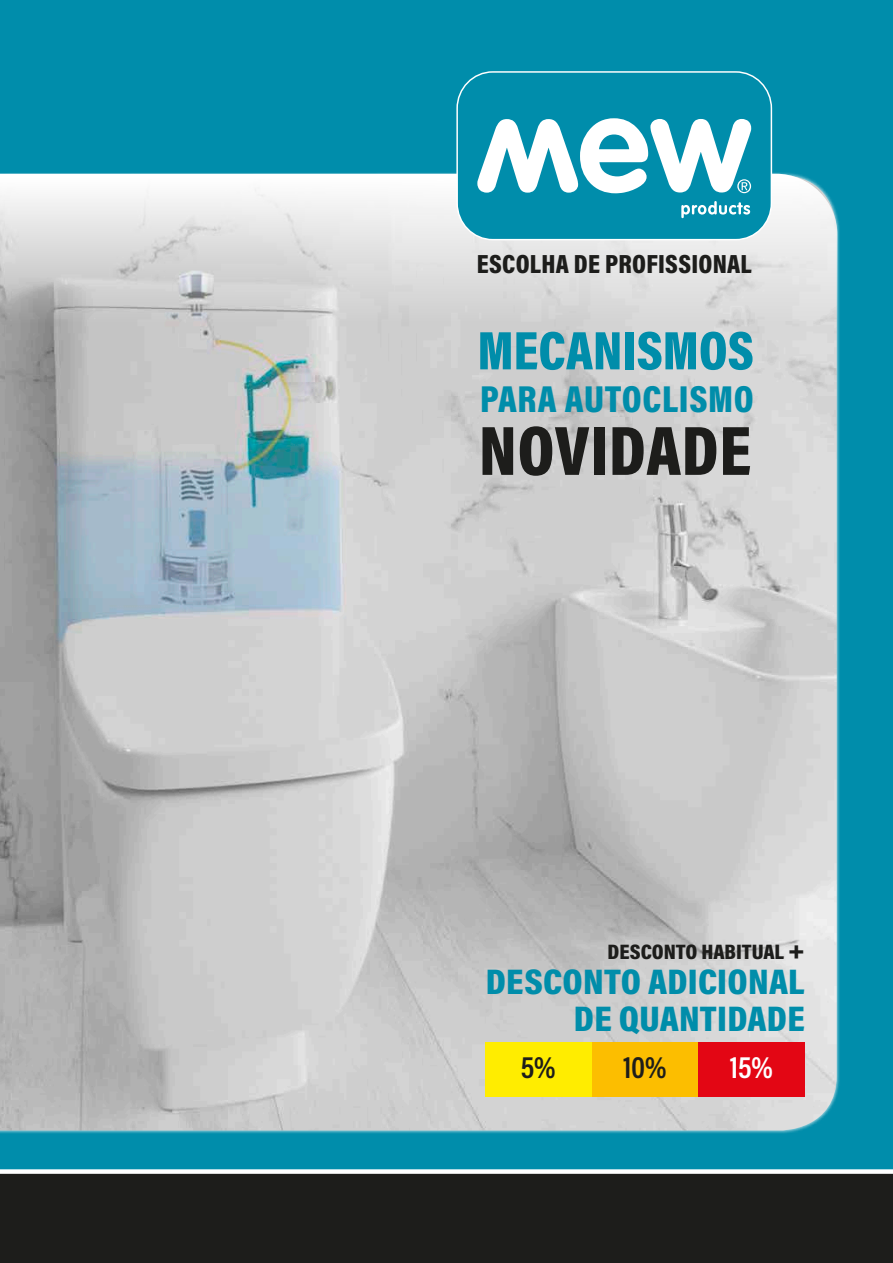
<style>
.page{position:relative;width:893px;height:1263px;background:#008dab}
.page>*{position:absolute;margin:0;border:0;box-sizing:border-box;transform-origin:0 0}
.t1{font:900 70.5px "Acumin Pro Cond";letter-spacing:.01em;color:#1d1d1b}
.t2{font:900 54.9px "Acumin Pro Cond";color:#008daa}
.t3{font:900 37.95px "Acumin Pro Cond";letter-spacing:.015em;color:#008daa}
.t4{font:900 36px/37.5px "Acumin Pro Cond";letter-spacing:.005em;color:#008daa;text-align:right;scale:1.07 1}
.t5{font:600 31.35px "Acumin Pro Cond";color:#1d1d1b}
.t6{font:600 31.35px "Acumin Pro Cond";color:#fff}
.t7{font:900 26.55px "Acumin Pro Cond";letter-spacing:.01em;color:#1d1d1b}
.t8{font:900 21.15px "Acumin Pro Cond";color:#1d1d1b;scale:1.07 1}
.s1{font-size:28.5px}
</style>
<div class="page">
<img style="left:0;top:374px;width:837px;height:756px">
<div style="left:0;top:1173px;width:893px;height:90px;background:#1d1d1b"></div>
<div style="left:0;top:1169px;width:893px;height:5px;background:#fff"></div>
<svg style="left:0;top:174px;width:837px;height:200px;background:#d8d9d9"></svg>
<div style="left:485px;top:1042px;width:107px;height:55px;background:#ffed00"></div>
<div style="left:592px;top:1042px;width:106px;height:55px;background:#fcbe00"></div>
<div style="left:698px;top:1042px;width:107px;height:55px;background:#e30614"></div>
<div style="left:457px;top:72px;width:314px;height:168px;background:#008dab;border-radius:36px"></div>
<div style="left:456px;top:71px;width:316px;height:169px;border:1px solid #fff;border-radius:36px"></div>
<svg style="left:477px;top:118px;width:274px;height:75px"></svg>
<svg style="left:681px;top:201px;width:70px;height:17px"></svg>
<p class="t7" style="left:477px;top:247px;width:277px">ESCOLHA DE PROFISSIONAL</p>
<h2 class="t2" style="left:477px;top:315px;width:278px">MECANISMOS</h2>
<p class="t3" style="left:480px;top:374px;width:275px">PARA AUTOCLISMO</p>
<h1 class="t1" style="left:479px;top:404px;width:274px">NOVIDADE</h1>
<p class="t8" style="left:607px;top:938px;width:186px">DESCONTO HABITUAL <span class="s1">+</span></p>
<p class="t4" style="left:486px;top:961px;width:300px">DESCONTO ADICIONAL<br>DE QUANTIDADE</p>
<p class="t5" style="left:521px;top:1046px;width:36px">5%</p>
<p class="t5" style="left:623px;top:1046px;width:45px">10%</p>
<p class="t6" style="left:730px;top:1046px;width:45px">15%</p>
</div>
